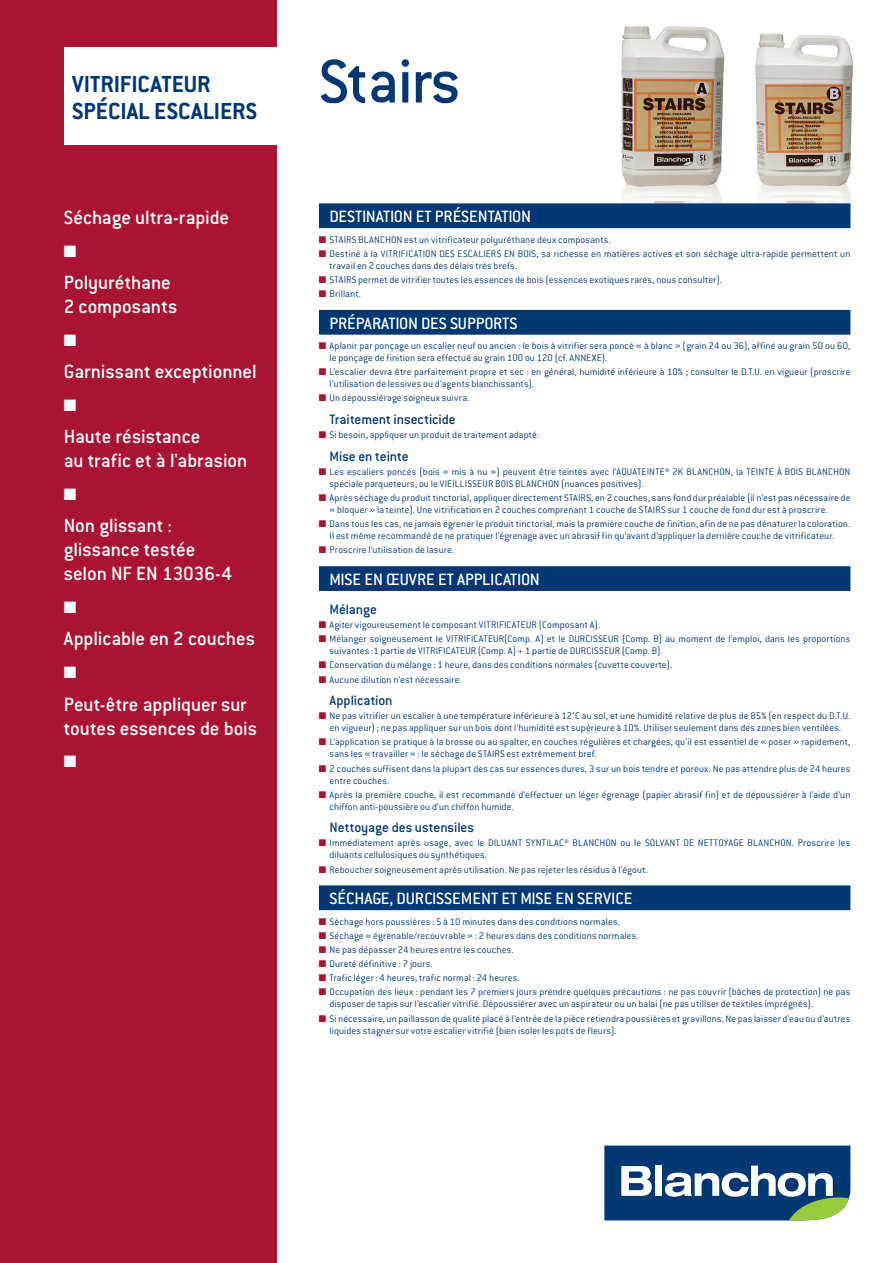
<style>
.page{position:relative;width:893px;height:1263px;background:#fff}
.page>*{position:absolute;margin:0;border:0;box-sizing:border-box;transform-origin:0 0}
.t1{font:500 67.5px "Conduit ITC";letter-spacing:-.02em;color:#013874}
.t2{font:700 25.5px "Conduit ITC";color:#013874}
.t3{font:500 21px/24px "Conduit ITC";letter-spacing:-.005em;color:#fff}
.t4{font:500 18px "Conduit ITC";color:#fff}
.t5{font:16.5px "Zapf Dingbats ITC";color:#fff}
.t6{font:500 15px "Conduit ITC";letter-spacing:-.005em;color:#013874}
.t7{font:300 10.5px/12px "Conduit ITC";letter-spacing:.01em;color:#013874}
.s1{color:#a91433}
</style>
<div class="page">
<img style="left:621px;top:25px;width:104px;height:178px">
<img style="left:755px;top:33px;width:98px;height:186px">
<div style="left:0;top:0;width:276px;height:1263px;background:#a91433"></div>
<div style="left:319px;top:203px;width:531px;height:25px;background:#013874"></div>
<div style="left:319px;top:310px;width:531px;height:25px;background:#013874"></div>
<div style="left:319px;top:566px;width:531px;height:25px;background:#013874"></div>
<div style="left:319px;top:885px;width:531px;height:25px;background:#013874"></div>
<div style="left:64px;top:47px;width:217px;height:98px;background:#fff"></div>
<svg style="left:604px;top:1145px;width:246px;height:75px"></svg>
<h2 class="t2" style="left:72px;top:69px;width:140px">VITRIFICATEUR</h2>
<h2 class="t2" style="left:72px;top:96px;width:186px">SPÉCIAL ESCALIERS</h2>
<h3 class="t3" style="left:64px;top:206px;width:167px">Séchage ultra-rapide</h3>
<h3 class="t5" style="left:64px;top:243px;width:14px">■</h3>
<h3 class="t3" style="left:64px;top:271px;width:115px">Polyuréthane<br>2 composants</h3>
<h3 class="t5" style="left:64px;top:332px;width:14px">■</h3>
<h3 class="t3" style="left:64px;top:360px;width:194px">Garnissant exceptionnel</h3>
<h3 class="t5" style="left:64px;top:397px;width:14px">■</h3>
<h3 class="t3" style="left:64px;top:425px;width:185px">Haute résistance<br>au trafic et à l'abrasion</h3>
<h3 class="t5" style="left:64px;top:486px;width:14px">■</h3>
<h3 class="t3" style="left:64px;top:514px;width:170px">Non glissant : glissance testée selon NF EN 13036-4</h3>
<h3 class="t5" style="left:64px;top:599px;width:14px">■</h3>
<h3 class="t3" style="left:64px;top:627px;width:193px">Applicable en 2 couches</h3>
<h3 class="t5" style="left:64px;top:664px;width:14px">■</h3>
<h3 class="t3" style="left:64px;top:692px;width:195px">Peut-être appliquer sur toutes essences de bois</h3>
<h3 class="t5" style="left:64px;top:753px;width:14px">■</h3>
<h1 class="t1" style="left:319px;top:43px;width:143px">Stairs</h1>
<h3 class="t4" style="left:330px;top:206px;width:203px">DESTINATION ET PRÉSENTATION</h3>
<p class="t7" style="left:319px;top:233px;width:293px"><span class="s1">■</span> STAIRS BLANCHON est un vitrificateur polyuréthane deux composants.</p>
<p class="t7" style="left:330px;top:248px;width:522px;text-indent:-11px"><span class="s1">■</span> Destiné à la VITRIFICATION DES ESCALIERS EN BOIS, sa richesse en matières actives et son séchage ultra-rapide permettent un travail en 2 couches dans des délais très brefs.</p>
<p class="t7" style="left:319px;top:274px;width:405px"><span class="s1">■</span> STAIRS permet de vitrifier toutes les essences de bois (essences exotiques rares, nous consulter).</p>
<p class="t7" style="left:319px;top:288px;width:44px"><span class="s1">■</span> Brillant.</p>
<h3 class="t4" style="left:330px;top:313px;width:189px">PRÉPARATION DES SUPPORTS</h3>
<p class="t7" style="left:330px;top:340px;width:522px;text-indent:-11px"><span class="s1">■</span> Aplanir par ponçage un escalier neuf ou ancien : le bois à vitrifier sera poncé « à blanc » (grain 24 ou 36), affiné au grain 50 ou 60, le ponçage de finition sera effectué au grain 100 ou 120 (cf. ANNEXE).</p>
<p class="t7" style="left:330px;top:366px;width:522px;text-indent:-11px"><span class="s1">■</span> L’escalier devra être parfaitement propre et sec : en général, humidité inférieure à 10% ; consulter le D.T.U. en vigueur (proscrire l’utilisation de lessives ou d’agents blanchissants).</p>
<p class="t7" style="left:319px;top:392px;width:152px"><span class="s1">■</span> Un dépoussiérage soigneux suivra.</p>
<h3 class="t6" style="left:330px;top:411px;width:128px">Traitement insecticide</h3>
<p class="t7" style="left:319px;top:429px;width:222px"><span class="s1">■</span> Si besoin, appliquer un produit de traitement adapté.</p>
<h3 class="t6" style="left:330px;top:448px;width:81px">Mise en teinte</h3>
<p class="t7" style="left:330px;top:466px;width:522px;text-indent:-11px"><span class="s1">■</span> Les escaliers poncés (bois « mis à nu ») peuvent être teintés avec l’AQUATEINTE® 2K BLANCHON, la TEINTE À BOIS BLANCHON spéciale parqueteurs, ou le VIEILLISSEUR BOIS BLANCHON (nuances positives).</p>
<p class="t7" style="left:330px;top:492px;width:522px;text-indent:-11px"><span class="s1">■</span> Après séchage du produit tinctorial, appliquer directement STAIRS, en 2 couches, sans fond dur préalable (il n’est pas nécessaire de « bloquer » la teinte). Une vitrification en 2 couches comprenant 1 couche de STAIRS sur 1 couche de fond dur est à proscrire.</p>
<p class="t7" style="left:319px;top:518px;width:533px;text-align:center"><span class="s1">■</span> Dans tous les cas, ne jamais égrener le produit tinctorial, mais la première couche de finition, afin de ne pas dénaturer la coloration.<br>Il est même recommandé de ne pratiquer l’égrenage avec un abrasif fin qu’avant d’appliquer la dernière couche de vitrificateur.</p>
<p class="t7" style="left:319px;top:544px;width:137px"><span class="s1">■</span> Proscrire l’utilisation de lasure.</p>
<h3 class="t4" style="left:330px;top:569px;width:212px">MISE EN ŒUVRE ET APPLICATION</h3>
<h3 class="t6" style="left:330px;top:601px;width:49px">Mélange</h3>
<p class="t7" style="left:319px;top:619px;width:283px"><span class="s1">■</span> Agiter vigoureusement le composant VITRIFICATEUR (Composant A).</p>
<p class="t7" style="left:330px;top:633px;width:522px;text-indent:-11px"><span class="s1">■</span> Mélanger soigneusement le VITRIFICATEUR(Comp. A) et le DURCISSEUR (Comp. B) au moment de l’emploi, dans les proportions suivantes :1 partie de VITRIFICATEUR (Comp. A) + 1 partie de DURCISSEUR (Comp. B).</p>
<p class="t7" style="left:319px;top:659px;width:355px"><span class="s1">■</span> Conservation du mélange : 1 heure, dans des conditions normales (cuvette couverte).</p>
<p class="t7" style="left:319px;top:673px;width:145px"><span class="s1">■</span> Aucune dilution n’est nécessaire.</p>
<h3 class="t6" style="left:330px;top:692px;width:65px">Application</h3>
<p class="t7" style="left:319px;top:710px;width:533px;text-align:center"><span class="s1">■</span> Ne pas vitrifier un escalier à une température inférieure à 12°C au sol, et une humidité relative de plus de 85% (en respect du D.T.U. en vigueur) ; ne pas appliquer sur un bois dont l’humidité est supérieure à 10%. Utiliser seulement dans des zones bien ventilées.</p>
<p class="t7" style="left:330px;top:736px;width:522px;text-indent:-11px"><span class="s1">■</span> L’application se pratique à la brosse ou au spalter, en couches régulières et chargées, qu’il est essentiel de « poser » rapidement, sans les « travailler » : le séchage de STAIRS est extrêmement bref.</p>
<p class="t7" style="left:330px;top:762px;width:522px;text-indent:-11px"><span class="s1">■</span> 2 couches suffisent dans la plupart des cas sur essences dures, 3 sur un bois tendre et poreux. Ne pas attendre plus de 24 heures entre couches.</p>
<p class="t7" style="left:330px;top:788px;width:522px;text-indent:-11px"><span class="s1">■</span> Après la première couche, il est recommandé d’effectuer un léger égrenage (papier abrasif fin) et de dépoussiérer à l’aide d’un chiffon anti-poussière ou d’un chiffon humide.</p>
<h3 class="t6" style="left:330px;top:819px;width:146px">Nettoyage des ustensiles</h3>
<p class="t7" style="left:330px;top:837px;width:522px;text-indent:-11px"><span class="s1">■</span> Immédiatement après usage, avec le DILUANT SYNTILAC® BLANCHON ou le SOLVANT DE NETTOYAGE BLANCHON. Proscrire les diluants cellulosiques ou synthétiques.</p>
<p class="t7" style="left:319px;top:863px;width:331px"><span class="s1">■</span> Reboucher soigneusement après utilisation. Ne pas rejeter les résidus à l’égout.</p>
<h3 class="t4" style="left:330px;top:888px;width:304px">SÉCHAGE, DURCISSEMENT ET MISE EN SERVICE</h3>
<p class="t7" style="left:319px;top:915px;width:303px"><span class="s1">■</span> Séchage hors poussières : 5 à 10 minutes dans des conditions normales.</p>
<p class="t7" style="left:319px;top:929px;width:321px"><span class="s1">■</span> Séchage « égrenable/recouvrable » : 2 heures dans des conditions normales.</p>
<p class="t7" style="left:319px;top:944px;width:196px"><span class="s1">■</span> Ne pas dépasser 24 heures entre les couches.</p>
<p class="t7" style="left:319px;top:958px;width:115px"><span class="s1">■</span> Dureté définitive : 7 jours.</p>
<p class="t7" style="left:319px;top:972px;width:202px"><span class="s1">■</span> Trafic léger : 4 heures, trafic normal : 24 heures.</p>
<p class="t7" style="left:330px;top:986px;width:522px;text-indent:-11px"><span class="s1">■</span> Occupation des lieux : pendant les 7 premiers jours prendre quelques précautions : ne pas couvrir (bâches de protection) ne pas disposer de tapis sur l’escalier vitrifié. Dépoussiérer avec un aspirateur ou un balai (ne pas utiliser de textiles imprégnés).</p>
<p class="t7" style="left:330px;top:1012px;width:522px;text-indent:-11px"><span class="s1">■</span> Si nécessaire, un paillasson de qualité placé à l’entrée de la pièce retiendra poussières et gravillons. Ne pas laisser d’eau ou d’autres liquides stagner sur votre escalier vitrifié (bien isoler les pots de fleurs).</p>
</div>
